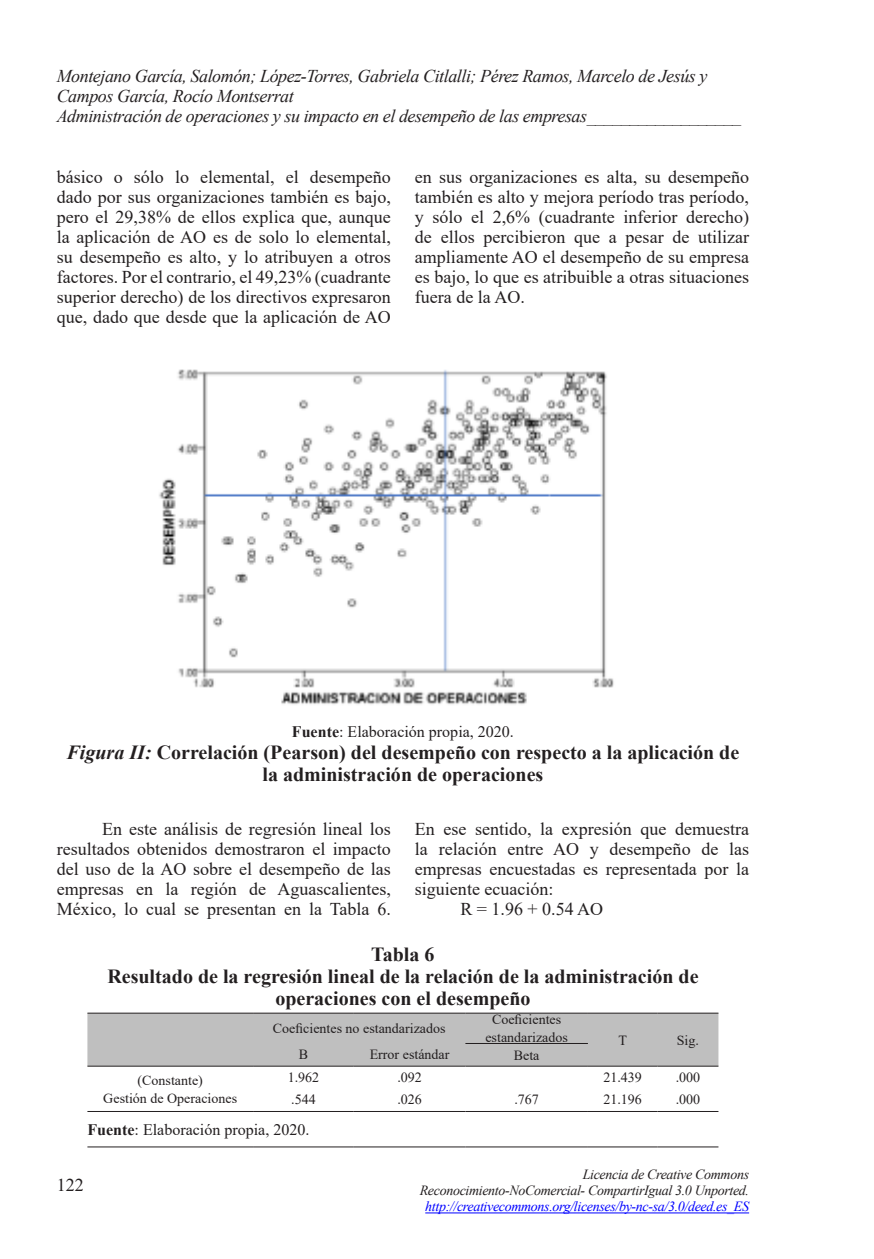
<style>
.page{position:relative;width:874px;height:1259px;background:#fff}
.page>*{position:absolute;margin:0;border:0;box-sizing:border-box;transform-origin:0 0}
.t1{font:700 20px/22px "Times New Roman";color:#231f20;text-align:center}
.t2{font:18px/20px "Times New Roman";color:#231f20;text-align:justify}
.t3{font:italic 18px/20px "Times New Roman";letter-spacing:-.025em;color:#231f20}
.t4{font:16px "Times New Roman";color:#231f20}
.t5{font:14px/18px "Times New Roman";color:#231f20;text-align:center}
.t6{font:italic 14px/16px "Times New Roman";letter-spacing:-.025em;color:#231f20;text-align:right}
.t7{font:italic 14px "Times New Roman";letter-spacing:-.025em;color:#00f}
.s1{font-weight:700}
.s2{font-style:italic}
</style>
<div class="page">
<hr style="left:425px;top:1212px;width:323px;height:1px;background:#00f">
<img style="left:159px;top:369px;width:455px;height:336px">
<div style="left:87px;top:1013px;width:631px;height:54px;background:#bfbfbf"></div>
<hr style="left:87px;top:1012px;width:166px;height:1px;background:#231f20">
<hr style="left:253px;top:1012px;width:100px;height:1px;background:#231f20">
<hr style="left:353px;top:1012px;width:112px;height:1px;background:#231f20">
<hr style="left:465px;top:1012px;width:122px;height:1px;background:#231f20">
<hr style="left:587px;top:1012px;width:70px;height:1px;background:#231f20">
<hr style="left:657px;top:1012px;width:61px;height:1px;background:#231f20">
<hr style="left:465px;top:1043px;width:122px;height:1px;background:#231f20">
<hr style="left:87px;top:1065px;width:166px;height:1px;background:#231f20">
<hr style="left:253px;top:1065px;width:100px;height:1px;background:#231f20">
<hr style="left:353px;top:1065px;width:112px;height:1px;background:#231f20">
<hr style="left:465px;top:1065px;width:122px;height:1px;background:#231f20">
<hr style="left:587px;top:1065px;width:70px;height:1px;background:#231f20">
<hr style="left:657px;top:1065px;width:61px;height:1px;background:#231f20">
<hr style="left:87px;top:1111px;width:166px;height:1px;background:#231f20">
<hr style="left:253px;top:1111px;width:100px;height:1px;background:#231f20">
<hr style="left:353px;top:1111px;width:112px;height:1px;background:#231f20">
<hr style="left:465px;top:1111px;width:122px;height:1px;background:#231f20">
<hr style="left:587px;top:1111px;width:70px;height:1px;background:#231f20">
<hr style="left:657px;top:1111px;width:61px;height:1px;background:#231f20">
<hr style="left:87px;top:1146px;width:166px;height:1px;background:#231f20">
<hr style="left:253px;top:1146px;width:100px;height:1px;background:#231f20">
<hr style="left:353px;top:1146px;width:112px;height:1px;background:#231f20">
<hr style="left:465px;top:1146px;width:122px;height:1px;background:#231f20">
<hr style="left:587px;top:1146px;width:70px;height:1px;background:#231f20">
<hr style="left:657px;top:1146px;width:61px;height:1px;background:#231f20">
<p class="t3" style="left:57px;top:66px;width:685px">Montejano García, Salomón; López-Torres, Gabriela Citlalli; Pérez Ramos, Marcelo de Jesús y<br>Campos García, Rocío Montserrat<br>Administración de operaciones y su impacto en el desempeño de las empresas__________________</p>
<p class="t2" style="left:57px;top:166px;width:335px">básico o sólo lo elemental, el desempeño dado por sus organizaciones también es bajo, pero el 29,38% de ellos explica que, aunque la aplicación de AO es de solo lo elemental, su desempeño es alto, y lo atribuyen a otros factores. Por el contrario, el 49,23% (cuadrante superior derecho) de los directivos expresaron que, dado que desde que la aplicación de AO</p>
<p class="t2" style="left:415px;top:166px;width:335px">en sus organizaciones es alta, su desempeño también es alto y mejora período tras período, y sólo el 2,6% (cuadrante inferior derecho) de ellos percibieron que a pesar de utilizar ampliamente AO el desempeño de su empresa es bajo, lo que es atribuible a otras situaciones fuera de la AO.</p>
<p class="t4" style="left:292px;top:720px;width:223px"><span class="s1">Fuente</span>: Elaboración propia, 2020.</p>
<p class="t1" style="left:67px;top:741px;width:673px"><span class="s2">Figura II:</span> Correlación (Pearson) del desempeño con respecto a la aplicación de la administración de operaciones</p>
<p class="t2" style="left:57px;top:818px;width:335px;text-indent:45px">En este análisis de regresión lineal los resultados obtenidos demostraron el impacto del uso de la AO sobre el desempeño de las empresas en la región de Aguascalientes, México, lo cual se presentan en la Tabla 6.</p>
<p class="t2" style="left:415px;top:818px;width:335px">En ese sentido, la expresión que demuestra</p>
<p class="t2" style="left:415px;top:838px;width:335px">la relación entre AO y desempeño de las</p>
<p class="t2" style="left:415px;top:858px;width:335px">empresas encuestadas es representada por la</p>
<p class="t2" style="left:415px;top:878px;width:140px">siguiente ecuación:</p>
<p class="t2" style="left:460px;top:898px;width:144px">R = 1.96 + 0.54 AO</p>
<p class="t1" style="left:107px;top:942px;width:592px">Tabla 6<br>Resultado de la regresión lineal de la relación de la administración de operaciones con el desempeño</p>
<p class="t5" style="left:273px;top:1019px;width:174px">Coeficientes no estandarizados</p>
<p class="t5" style="left:485px;top:1010px;width:84px">Coeficientes estandarizados</p>
<p class="t5" style="left:618px;top:1030px;width:10px">T</p>
<p class="t5" style="left:676px;top:1030px;width:24px">Sig.</p>
<p class="t5" style="left:298px;top:1045px;width:11px">B</p>
<p class="t5" style="left:369px;top:1045px;width:81px">Error estándar</p>
<p class="t5" style="left:513px;top:1045px;width:27px">Beta</p>
<p class="t5" style="left:103px;top:1070px;width:135px">(Constante)<br>Gestión de Operaciones</p>
<p class="t5" style="left:287px;top:1067px;width:33px">1.962</p>
<p class="t5" style="left:397px;top:1067px;width:26px">.092</p>
<p class="t5" style="left:603px;top:1067px;width:40px">21.439</p>
<p class="t5" style="left:675px;top:1067px;width:26px">.000</p>
<p class="t5" style="left:291px;top:1090px;width:26px">.544</p>
<p class="t5" style="left:397px;top:1090px;width:26px">.026</p>
<p class="t5" style="left:514px;top:1090px;width:26px">.767</p>
<p class="t5" style="left:603px;top:1090px;width:40px">21.196</p>
<p class="t5" style="left:675px;top:1090px;width:26px">.000</p>
<p class="t4" style="left:87px;top:1118px;width:223px"><span class="s1">Fuente</span>: Elaboración propia, 2020.</p>
<p class="t2" style="left:57px;top:1174px;width:28px">122</p>
<p class="t6" style="left:419px;top:1166px;width:331px">Licencia de Creative Commons<br>Reconocimiento-NoComercial- CompartirIgual 3.0 Unported.</p>
<p class="t7" style="left:425px;top:1197px;width:325px">http://creativecommons.org/licenses/by-nc-sa/3.0/deed.es_ES</p>
</div>
